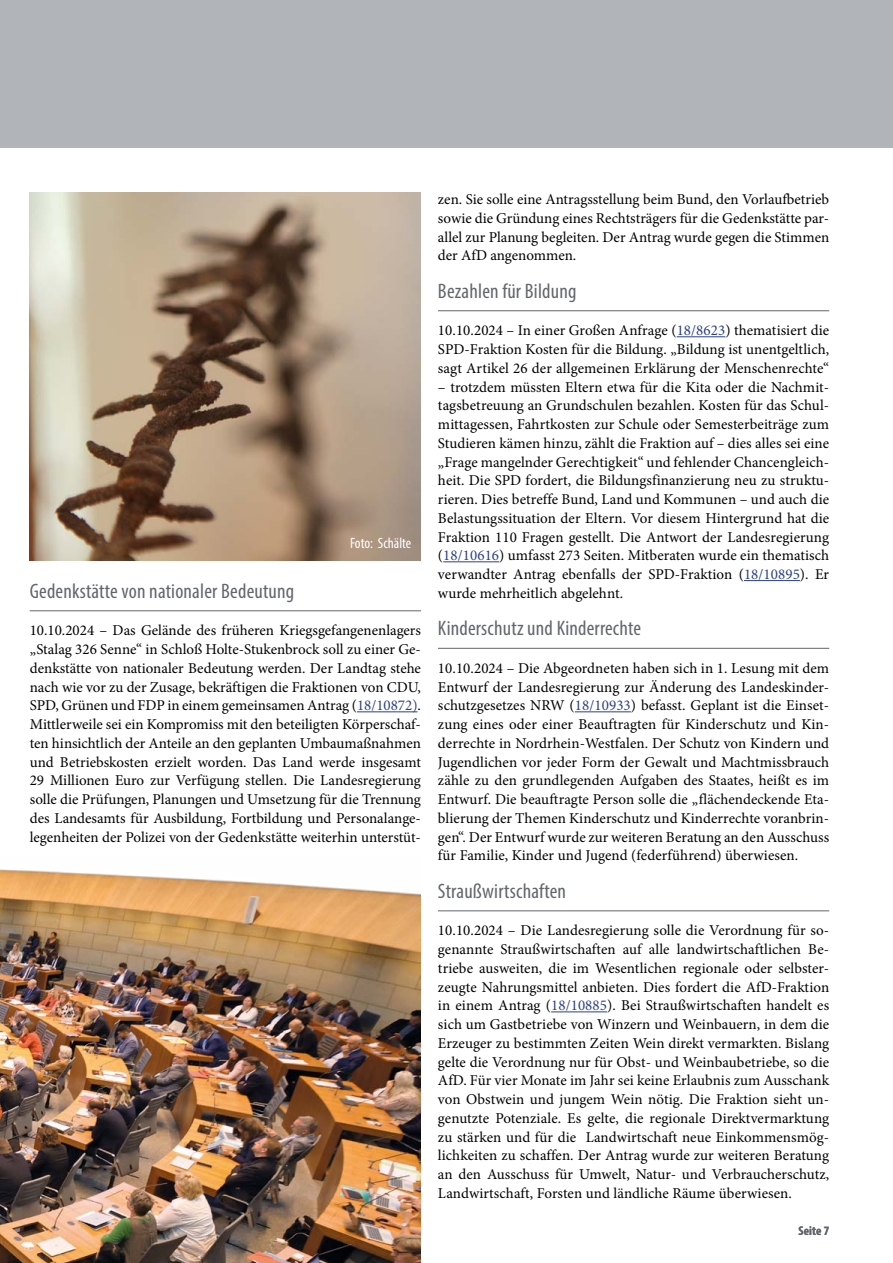
<style>
.page{position:relative;width:893px;height:1263px;background:#fff}
.page>*{position:absolute;margin:0;border:0;box-sizing:border-box;transform-origin:0 0}
.Meldung_Überschrift{font:condensed 21px "Myriad Pro";letter-spacing:.01em;color:#62676c}
.Meldung{font:15px/18.8px "Minion Pro";color:#000;text-align:justify}
.BU_weiß_mit_Einzug{font:condensed 15px "Myriad Pro";color:#fff}
.t1{font:700 condensed 12.75px "Myriad Pro";letter-spacing:.01em;color:#62676c}
.s1{color:#2c4186}
</style>
<div class="page">
<div style="left:0;top:0;width:893px;height:148px;background:#b1b5ba"></div>
<img style="left:0;top:869px;width:421px;height:394px">
<hr style="left:30px;top:610px;width:391px;height:1px;background:#62676c">
<hr style="left:357px;top:711px;width:61px;height:1px;background:#2c4186">
<hr style="left:438px;top:310px;width:391px;height:1px;background:#62676c">
<hr style="left:677px;top:336px;width:48px;height:1px;background:#2c4186">
<hr style="left:443px;top:561px;width:56px;height:1px;background:#2c4186">
<hr style="left:744px;top:580px;width:56px;height:1px;background:#2c4186">
<hr style="left:438px;top:648px;width:391px;height:1px;background:#62676c">
<hr style="left:575px;top:711px;width:56px;height:1px;background:#2c4186">
<hr style="left:438px;top:910px;width:391px;height:1px;background:#62676c">
<hr style="left:551px;top:1011px;width:56px;height:1px;background:#2c4186">
<img style="left:30px;top:192px;width:391px;height:368px">
<p class="BU_weiß_mit_Einzug" style="left:350px;top:534px;width:63px">Foto: Schälte</p>
<p class="Meldung_Überschrift" style="left:30px;top:578px;width:266px">Gedenkstätte von nationaler Bedeutung</p>
<p class="Meldung" style="left:30px;top:621px;width:393px">10.10.2024 – Das Gelände des früheren Kriegsgefangenenlagers „Stalag 326 Senne“ in Schloß Holte-Stukenbrock soll zu einer Ge&shy;denkstätte von nationaler Bedeutung werden. Der Landtag stehe nach wie vor zu der Zusage, bekräftigen die Fraktionen von CDU, SPD, Grünen und FDP in einem gemeinsamen Antrag (<span class="s1">18/10872)</span>.<br>Mittlerweile sei ein Kompromiss mit den beteiligten Körperschaf&shy;ten hinsichtlich der Anteile an den geplanten Umbaumaßnahmen und Betriebskosten erzielt worden. Das Land werde insgesamt 29 Millionen Euro zur Verfügung stellen. Die Landesregierung solle die Prüfungen, Planungen und Umsetzung für die Trennung des Landesamts für Ausbildung, Fortbildung und Personalange&shy;legenheiten der Polizei von der Gedenkstätte weiterhin unterstüt-</p>
<p class="Meldung" style="left:438px;top:190px;width:393px">zen. Sie solle eine Antragsstellung beim Bund, den Vorlaufbetrieb sowie die Gründung eines Rechtsträgers für die Gedenkstätte par&shy;allel zur Planung begleiten. Der Antrag wurde gegen die Stimmen der AfD angenommen.</p>
<p class="Meldung_Überschrift" style="left:438px;top:278px;width:140px">Bezahlen für Bildung</p>
<p class="Meldung" style="left:438px;top:321px;width:393px">10.10.2024 – In einer Großen Anfrage (<span class="s1">18/8623</span>) thematisiert die SPD-Fraktion Kosten für die Bildung. „Bildung ist unentgeltlich, sagt Artikel 26 der allgemeinen Erklärung der Menschenrechte“</p>
<p class="Meldung" style="left:438px;top:377px;width:393px">– trotzdem müssten Eltern etwa für die Kita oder die Nachmit&shy;tagsbetreuung an Grundschulen bezahlen. Kosten für das Schul&shy;mittagessen, Fahrtkosten zur Schule oder Semesterbeiträge zum Studieren kämen hinzu, zählt die Fraktion auf – dies alles sei eine „Frage mangelnder Gerechtigkeit“ und fehlender Chancengleich&shy;heit. Die SPD fordert, die Bildungsfinanzierung neu zu struktu&shy;rieren. Dies betreffe Bund, Land und Kommunen – und auch die Belastungssituation der Eltern. Vor diesem Hintergrund hat die Fraktion 110 Fragen gestellt. Die Antwort der Landesregierung (<span class="s1">18/10616</span>) umfasst 273 Seiten. Mitberaten wurde ein thematisch verwandter Antrag ebenfalls der SPD-Fraktion (<span class="s1">18/10895</span>). Er wurde mehrheitlich abgelehnt.</p>
<p class="Meldung_Überschrift" style="left:438px;top:616px;width:205px">Kinderschutz und Kinderrechte</p>
<p class="Meldung" style="left:438px;top:659px;width:393px">10.10.2024 – Die Abgeordneten haben sich in 1. Lesung mit dem Entwurf der Landesregierung zur Änderung des Landeskinder&shy;schutzgesetzes NRW (<span class="s1">18/10933</span>) befasst. Geplant ist die Einset&shy;zung eines oder einer Beauftragten für Kinderschutz und Kin&shy;derrechte in Nordrhein-Westfalen. Der Schutz von Kindern und Jugendlichen vor jeder Form der Gewalt und Machtmissbrauch zähle zu den grundlegenden Aufgaben des Staates, heißt es im Entwurf. Die beauftragte Person solle die „flächendeckende Eta&shy;blierung der Themen Kinderschutz und Kinderrechte voranbrin&shy;gen“. Der Entwurf wurde zur weiteren Beratung an den Ausschuss für Familie, Kinder und Jugend (federführend) überwiesen.</p>
<p class="Meldung_Überschrift" style="left:438px;top:878px;width:130px">Straußwirtschaften</p>
<p class="Meldung" style="left:438px;top:921px;width:393px">10.10.2024 – Die Landesregierung solle die Verordnung für so&shy;genannte Straußwirtschaften auf alle landwirtschaftlichen Be&shy;triebe ausweiten, die im Wesentlichen regionale oder selbster&shy;zeugte Nahrungsmittel anbieten. Dies fordert die AfD-Fraktion in einem Antrag (<span class="s1">18/10885</span>). Bei Straußwirtschaften handelt es sich um Gastbetriebe von Winzern und Weinbauern, in dem die Erzeuger zu bestimmten Zeiten Wein direkt vermarkten. Bislang gelte die Verordnung nur für Obst- und Weinbaubetriebe, so die AfD. Für vier Monate im Jahr sei keine Erlaubnis zum Ausschank von Obstwein und jungem Wein nötig. Die Fraktion sieht un&shy;genutzte Potenziale. Es gelte, die regionale Direktvermarktung zu stärken und für die Landwirtschaft neue Einkommensmög&shy;lichkeiten zu schaffen. Der Antrag wurde zur weiteren Beratung an den Ausschuss für Umwelt, Natur- und Verbraucherschutz, Landwirtschaft, Forsten und ländliche Räume überwiesen.</p>
<p class="t1" style="left:798px;top:1222px;width:32px">Seite 7</p>
</div>
